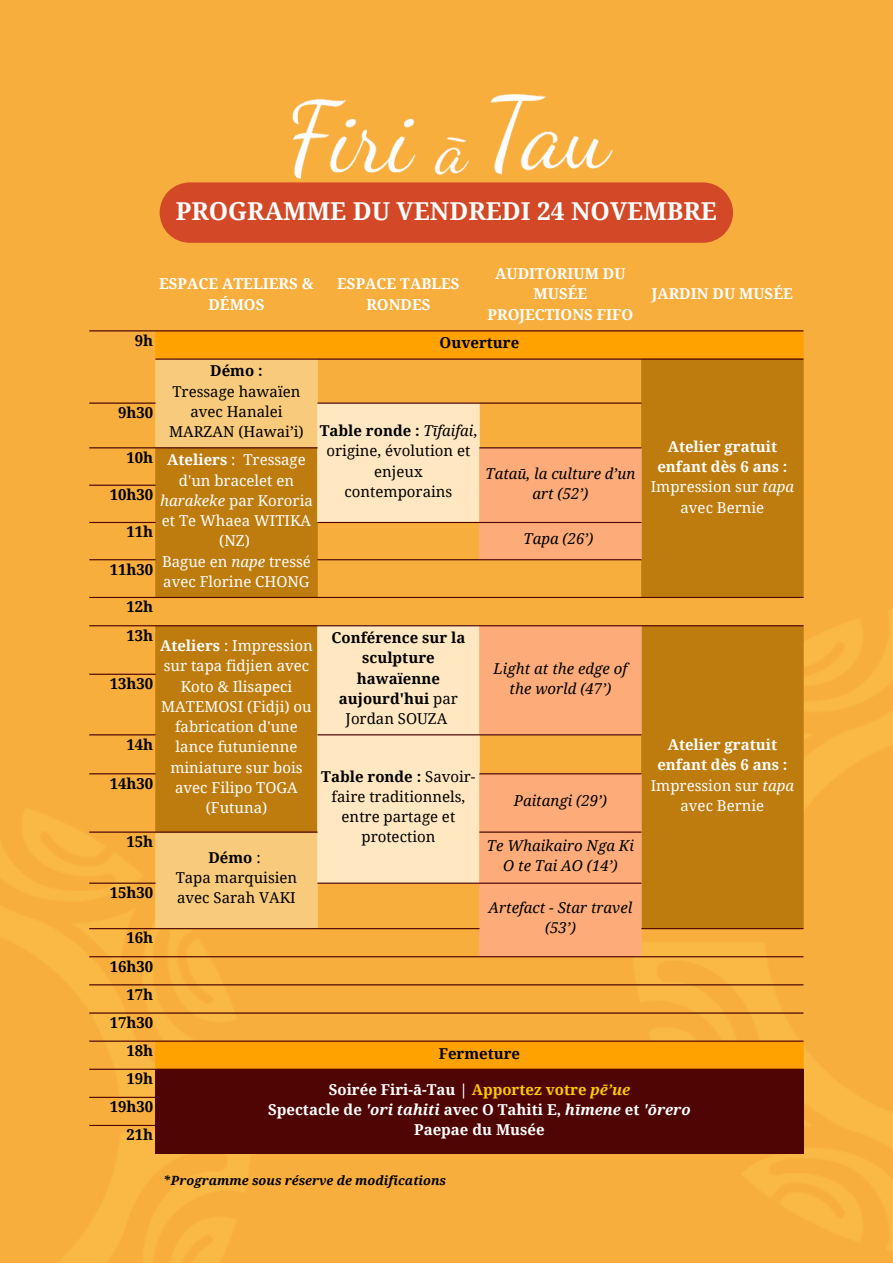
<style>
.page{position:relative;width:893px;height:1264px;background:#fff}
.page>*{position:absolute;margin:0;border:0;box-sizing:border-box;transform-origin:0 0}
.t1{font:700 24.6px "Droid Serif";color:#fff}
.t2{font:700 15px/20.2px "Droid Serif";color:#fff;text-align:center}
.t3{font:15px/20.2px "Droid Serif";color:#fff;text-align:center}
.t4{font:15px/20.2px "Droid Serif";color:#000;text-align:center}
.t5{font:700 15px/20.2px "Droid Serif";color:#000;text-align:center}
.t6{font:italic 15px/20.2px "Droid Serif";color:#000;text-align:center}
.t7{font:italic 700 12.75px "Droid Serif";color:#000}
.s1{font-weight:700}
.s2{font-style:italic}
.s3{font-weight:400}
.s4{font-weight:400;font-style:italic}
.s5{color:#fdca00}
.s6{font-style:italic;color:#fdca00}
</style>
<div class="page">
<img style="left:0;top:0;width:892px;height:1262px">
<svg style="left:155px;top:331px;width:648px;height:737px;background:#f7a728"></svg>
<svg style="left:155px;top:359px;width:648px;height:569px;background:#d08f26"></svg>
<svg style="left:317px;top:403px;width:162px;height:479px;background:#fcdaa4"></svg>
<svg style="left:479px;top:448px;width:162px;height:508px;background:#faab6c"></svg>
<div style="left:155px;top:1068px;width:648px;height:85px;background:#500505"></div>
<hr style="left:89px;top:330px;width:714px;height:1px;background:#500505">
<hr style="left:155px;top:358px;width:648px;height:1px;background:#500505">
<hr style="left:89px;top:402px;width:66px;height:1px;background:#500505">
<hr style="left:317px;top:402px;width:324px;height:1px;background:#500505">
<hr style="left:89px;top:447px;width:228px;height:1px;background:#500505">
<hr style="left:479px;top:447px;width:162px;height:1px;background:#500505">
<hr style="left:89px;top:484px;width:66px;height:2px;background:#500505">
<hr style="left:89px;top:522px;width:66px;height:1px;background:#500505">
<hr style="left:317px;top:522px;width:324px;height:1px;background:#500505">
<hr style="left:89px;top:559px;width:66px;height:1px;background:#500505">
<hr style="left:317px;top:559px;width:324px;height:1px;background:#500505">
<hr style="left:89px;top:597px;width:714px;height:1px;background:#500505">
<hr style="left:89px;top:625px;width:714px;height:1px;background:#500505">
<hr style="left:89px;top:673px;width:66px;height:1px;background:#500505">
<hr style="left:89px;top:734px;width:66px;height:1px;background:#500505">
<hr style="left:317px;top:734px;width:324px;height:1px;background:#500505">
<hr style="left:89px;top:773px;width:66px;height:1px;background:#500505">
<hr style="left:479px;top:773px;width:162px;height:1px;background:#500505">
<hr style="left:89px;top:831px;width:228px;height:1px;background:#500505">
<hr style="left:479px;top:831px;width:162px;height:1px;background:#500505">
<hr style="left:89px;top:882px;width:66px;height:1px;background:#500505">
<hr style="left:317px;top:882px;width:324px;height:1px;background:#500505">
<hr style="left:89px;top:928px;width:390px;height:1px;background:#500505">
<hr style="left:641px;top:928px;width:162px;height:1px;background:#500505">
<hr style="left:89px;top:956px;width:714px;height:1px;background:#500505">
<hr style="left:89px;top:984px;width:714px;height:1px;background:#500505">
<hr style="left:89px;top:1012px;width:714px;height:1px;background:#500505">
<hr style="left:89px;top:1040px;width:714px;height:1px;background:#500505">
<hr style="left:89px;top:1068px;width:714px;height:1px;background:#500505">
<hr style="left:89px;top:1096px;width:66px;height:1px;background:#500505">
<hr style="left:89px;top:1124px;width:66px;height:1px;background:#500505">
<svg style="left:160px;top:182px;width:573px;height:61px;background:#d54e27"></svg>
<img style="left:239px;top:39px;width:412px;height:189px">
<p class="t1" style="left:176px;top:197px;width:542px">PROGRAMME DU VENDREDI 24 NOVEMBRE</p>
<p class="t2" style="left:159px;top:274px;width:156px">ESPACE ATELIERS &amp;<br>DÉMOS</p>
<p class="t2" style="left:337px;top:274px;width:124px">ESPACE TABLES<br>RONDES</p>
<p class="t2" style="left:495px;top:264px;width:132px">AUDITORIUM DU<br>MUSÉE</p>
<p class="t2" style="left:487px;top:304px;width:147px">PROJECTIONS FIFO</p>
<p class="t2" style="left:651px;top:284px;width:142px">JARDIN DU MUSÉE</p>
<p class="t5" style="left:135px;top:330px;width:20px">9h</p>
<p class="t5" style="left:439px;top:333px;width:81px">Ouverture</p>
<p class="t5" style="left:210px;top:361px;width:54px">Démo :</p>
<p class="t4" style="left:169px;top:381px;width:136px">Tressage hawaïen avec Hanalei<br>MARZAN (Hawai’i)</p>
<p class="t5" style="left:118px;top:402px;width:37px">9h30</p>
<p class="t4" style="left:320px;top:421px;width:159px"><span class="s1">Table ronde :</span> <span class="s2">Tīfaifai</span>, origine, évolution et enjeux contemporains</p>
<p class="t2" style="left:650px;top:436px;width:145px">Atelier gratuit enfant dès 6 ans :<br><span class="s3">Impression sur</span> <span class="s4">tapa </span><span class="s3">avec Bernie</span></p>
<p class="t5" style="left:126px;top:447px;width:28px">10h</p>
<p class="t3" style="left:160px;top:450px;width:154px"><span class="s1">Ateliers</span> : Tressage d'un bracelet en <span class="s2">harakeke</span> par Kororia et Te Whaea WITIKA (NZ)</p>
<p class="t3" style="left:162px;top:551px;width:150px;text-align:left">Bague en <span class="s2">nape</span> tressé avec Florine CHONG</p>
<p class="t6" style="left:485px;top:463px;width:151px">Tataū, la culture d’un</p>
<p class="t5" style="left:110px;top:484px;width:45px">10h30</p>
<p class="t6" style="left:532px;top:483px;width:57px">art (52’)</p>
<p class="t5" style="left:126px;top:522px;width:28px">11h</p>
<p class="t6" style="left:523px;top:529px;width:71px">Tapa (26’)</p>
<p class="t5" style="left:110px;top:559px;width:45px">11h30</p>
<p class="t5" style="left:126px;top:597px;width:28px">12h</p>
<p class="t5" style="left:126px;top:625px;width:28px">13h</p>
<p class="t3" style="left:160px;top:635px;width:154px"><span class="s1">Ateliers</span> : Impression sur tapa fidjien avec<br>Koto &amp; Ilisapeci<br>MATEMOSI (Fidji) ou fabrication d'une lance futunienne miniature sur bois avec Filipo TOGA (Futuna)</p>
<p class="t5" style="left:331px;top:628px;width:135px">Conférence sur la sculpture hawaïenne aujourd'hui <span class="s3">par<br>Jordan SOUZA</span></p>
<p class="t6" style="left:493px;top:658px;width:135px">Light at the edge of the world (47’)</p>
<p class="t5" style="left:110px;top:673px;width:45px">13h30</p>
<p class="t5" style="left:126px;top:734px;width:28px">14h</p>
<p class="t2" style="left:650px;top:734px;width:145px">Atelier gratuit enfant dès 6 ans :<br><span class="s3">Impression sur</span> <span class="s4">tapa </span><span class="s3">avec Bernie</span></p>
<p class="t4" style="left:321px;top:766px;width:156px"><span class="s1">Table ronde :</span> Savoir&shy;faire traditionnels, entre partage et protection</p>
<p class="t5" style="left:110px;top:773px;width:45px">14h30</p>
<p class="t6" style="left:513px;top:790px;width:95px">Paitangi (29’)</p>
<p class="t5" style="left:126px;top:831px;width:28px">15h</p>
<p class="t6" style="left:487px;top:835px;width:148px">Te Whaikairo Nga Ki<br>O te Tai AO (14’)</p>
<p class="t5" style="left:208px;top:847px;width:54px">Démo <span class="s3">:</span></p>
<p class="t4" style="left:176px;top:867px;width:123px;text-align:left">Tapa marquisien avec Sarah VAKI</p>
<p class="t5" style="left:110px;top:882px;width:45px">15h30</p>
<p class="t6" style="left:488px;top:897px;width:145px">Artefact - Star travel (53’)</p>
<p class="t5" style="left:126px;top:928px;width:28px">16h</p>
<p class="t5" style="left:110px;top:956px;width:45px">16h30</p>
<p class="t5" style="left:126px;top:984px;width:28px">17h</p>
<p class="t5" style="left:110px;top:1012px;width:45px">17h30</p>
<p class="t5" style="left:126px;top:1040px;width:28px">18h</p>
<p class="t5" style="left:438px;top:1043px;width:83px">Fermeture</p>
<p class="t5" style="left:126px;top:1068px;width:28px">19h</p>
<p class="t2" style="left:329px;top:1079px;width:303px">Soirée Firi-ā-Tau | <span class="s5">Apportez votre</span> <span class="s6">pē’ue</span></p>
<p class="t2" style="left:268px;top:1099px;width:424px">Spectacle de <span class="s2">'ori tahiti</span> avec O Tahiti E, <span class="s2">hīmene</span> et <span class="s2">'ōrero</span></p>
<p class="t2" style="left:414px;top:1119px;width:132px">Paepae du Musée</p>
<p class="t5" style="left:110px;top:1096px;width:45px">19h30</p>
<p class="t5" style="left:126px;top:1124px;width:28px">21h</p>
<p class="t7" style="left:163px;top:1172px;width:284px">*Programme sous réserve de modifications</p>
</div>
